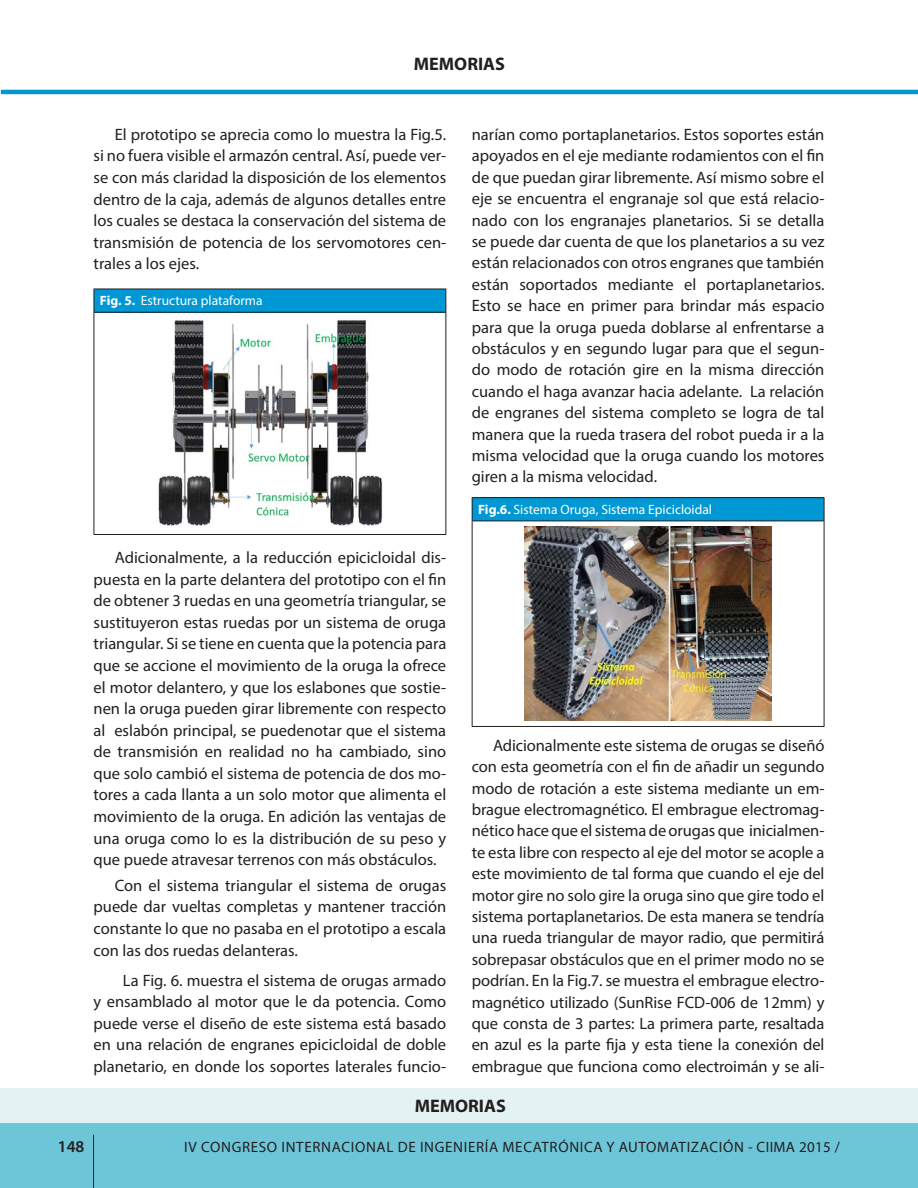
<style>
.page{position:relative;width:918px;height:1188px;background:#fff}
.page>*{position:absolute;margin:0;border:0;box-sizing:border-box;transform-origin:0 0}
.t1{font:700 18.15px "Myriad Pro";color:#231f20}
.t2{font:16.5px/21.5px "Myriad Pro";color:#231f20;text-align:justify}
.t3{font:600 16.5px "Myriad Pro";color:#231f20}
.t4{font:15px "Myriad Pro";letter-spacing:.045em;color:#231f20}
.t5{font:13.5px "Myriad Pro";color:#fffefc}
.s1{font-weight:700}
</style>
<div class="page">
<div style="left:1px;top:1095px;width:917px;height:93px;background:#6dc5d8"></div>
<hr style="left:1px;top:90px;width:917px;height:4px;background:#0098d4">
<hr style="left:93px;top:1135px;width:1px;height:53px;background:#231f20">
<div style="left:0;top:1088px;width:918px;height:35px;background:#e5f2f3"></div>
<div style="left:94px;top:289px;width:352px;height:23px;background:#0098d4"></div>
<hr style="left:94px;top:289px;width:352px;height:1px;background:#231f20">
<svg style="left:94px;top:289px;width:1px;height:23px"></svg>
<hr style="left:94px;top:312px;width:351px;height:1px;background:#231f20">
<svg style="left:445px;top:289px;width:1px;height:23px"></svg>
<hr style="left:94px;top:313px;width:1px;height:221px;background:#231f20">
<hr style="left:445px;top:312px;width:1px;height:222px;background:#231f20">
<hr style="left:94px;top:534px;width:352px;height:1px;background:#231f20">
<img style="left:158px;top:320px;width:225px;height:206px">
<div style="left:472px;top:498px;width:352px;height:23px;background:#0098d4"></div>
<hr style="left:472px;top:497px;width:352px;height:1px;background:#231f20">
<svg style="left:472px;top:498px;width:1px;height:23px"></svg>
<hr style="left:472px;top:521px;width:352px;height:1px;background:#231f20">
<svg style="left:824px;top:498px;width:1px;height:23px"></svg>
<hr style="left:472px;top:521px;width:1px;height:205px;background:#231f20">
<hr style="left:824px;top:521px;width:1px;height:205px;background:#231f20">
<hr style="left:472px;top:726px;width:352px;height:1px;background:#231f20">
<img style="left:524px;top:527px;width:248px;height:193px">
<p class="t1" style="left:414px;top:52px;width:93px">MEMORIAS</p>
<p class="t2" style="left:94px;top:123px;width:354px;text-indent:21px">El prototipo se aprecia como lo muestra la Fig.5. si no fuera visible el armazón central. Así, puede ver&shy;se con más claridad la disposición de los elementos dentro de la caja, además de algunos detalles entre los cuales se destaca la conservación del sistema de transmisión de potencia de los servomotores cen&shy;trales a los ejes.</p>
<p class="t5" style="left:100px;top:292px;width:164px"><span class="s1">Fig. 5.</span> Estructura plataforma</p>
<p class="t2" style="left:94px;top:547px;width:354px;text-indent:21px">Adicionalmente, a la reducción epicicloidal dis&shy;puesta en la parte delantera del prototipo con el fin de obtener 3 ruedas en una geometría triangular, se sustituyeron estas ruedas por un sistema de oruga triangular. Si se tiene en cuenta que la potencia para que se accione el movimiento de la oruga la ofrece el motor delantero, y que los eslabones que sostie&shy;nen la oruga pueden girar libremente con respecto al eslabón principal, se puedenotar que el sistema de transmisión en realidad no ha cambiado, sino que solo cambió el sistema de potencia de dos mo&shy;tores a cada llanta a un solo motor que alimenta el movimiento de la oruga. En adición las ventajas de una oruga como lo es la distribución de su peso y que puede atravesar terrenos con más obstáculos.</p>
<p class="t2" style="left:94px;top:874px;width:354px;text-indent:21px">Con el sistema triangular el sistema de orugas puede dar vueltas completas y mantener tracción constante lo que no pasaba en el prototipo a escala con las dos ruedas delanteras.</p>
<p class="t2" style="left:94px;top:969px;width:354px;text-indent:29px">La Fig. 6. muestra el sistema de orugas armado y ensamblado al motor que le da potencia. Como puede verse el diseño de este sistema está basado en una relación de engranes epicicloidal de doble planetario, en donde los soportes laterales funcio-</p>
<p class="t2" style="left:472px;top:124px;width:354px">narían como portaplanetarios. Estos soportes están apoyados en el eje mediante rodamientos con el fin de que puedan girar libremente. Así mismo sobre el eje se encuentra el engranaje sol que está relacio&shy;nado con los engranajes planetarios. Si se detalla se puede dar cuenta de que los planetarios a su vez están relacionados con otros engranes que también están soportados mediante el portaplanetarios.<br>Esto se hace en primer para brindar más espacio para que la oruga pueda doblarse al enfrentarse a obstáculos y en segundo lugar para que el segun&shy;do modo de rotación gire en la misma dirección cuando el haga avanzar hacia adelante. La relación de engranes del sistema completo se logra de tal manera que la rueda trasera del robot pueda ir a la misma velocidad que la oruga cuando los motores giren a la misma velocidad.</p>
<p class="t5" style="left:478px;top:501px;width:235px"><span class="s1">Fig.6.</span> Sistema Oruga, Sistema Epicicloidal</p>
<p class="t2" style="left:472px;top:734px;width:354px;text-indent:21px">Adicionalmente este sistema de orugas se diseñó con esta geometría con el fin de añadir un segundo modo de rotación a este sistema mediante un em&shy;brague electromagnético. El embrague electromag&shy;nético hace que el sistema de orugas que inicialmen&shy;te esta libre con respecto al eje del motor se acople a este movimiento de tal forma que cuando el eje del motor gire no solo gire la oruga sino que gire todo el sistema portaplanetarios. De esta manera se tendría una rueda triangular de mayor radio, que permitirá sobrepasar obstáculos que en el primer modo no se podrían. En la Fig.7. se muestra el embrague electro&shy;magnético utilizado (SunRise FCD-006 de 12mm) y que consta de 3 partes: La primera parte, resaltada en azul es la parte fija y esta tiene la conexión del embrague que funciona como electroimán y se ali-</p>
<p class="t1" style="left:415px;top:1094px;width:93px">MEMORIAS</p>
<p class="t3" style="left:58px;top:1136px;width:28px">148</p>
<p class="t4" style="left:184px;top:1138px;width:657px">IV CONGRESO INTERNACIONAL DE INGENIERÍA MECATRÓNICA Y AUTOMATIZACIÓN - CIIMA 2015 /</p>
</div>
